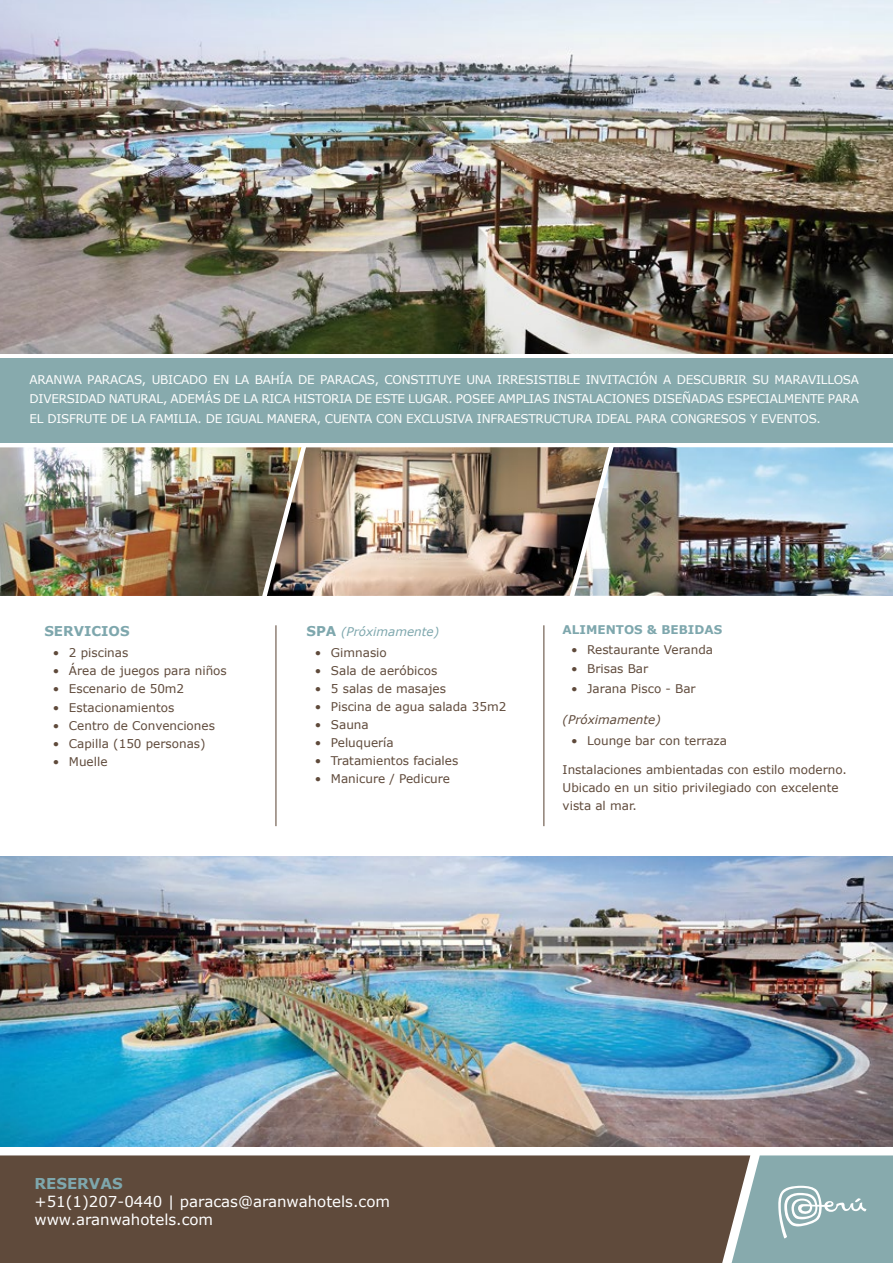
<style>
.page{position:relative;width:893px;height:1263px;background:#fff}
.page>*{position:absolute;margin:0;border:0;box-sizing:border-box;transform-origin:0 0}
.t1{font:15px/18px "Verdana";color:#fff}
.t2{font:700 15px "Verdana";color:#7ea7ad}
.t3{font:700 13.5px "Verdana";color:#7ea7ad}
.t4{font:12px/18px "Verdana";color:#5f4a3b}
.t5{font:12px/19.5px "Verdana";letter-spacing:-.02em;color:#fff;text-align:justify}
.t6{font:italic 12px "Verdana";color:#7ea7ad}
.t7{font:700 12px "Verdana";color:#7ea7ad}
.t8{font:italic 12px "Verdana";color:#5f4a3b}
.s1{font-weight:700;font-style:normal;font-size:13.5px}
</style>
<div class="page">
<img style="left:0;top:447px;width:257px;height:149px">
<img style="left:618px;top:447px;width:275px;height:149px">
<img style="left:310px;top:447px;width:255px;height:149px">
<img style="left:257px;top:447px;width:53px;height:149px">
<img style="left:565px;top:447px;width:53px;height:149px">
<div style="left:0;top:1155px;width:732px;height:108px;background:#5f4a3b"></div>
<svg style="left:732px;top:1155px;width:161px;height:108px;background:#92afb1"></svg>
<img style="left:0;top:0;width:893px;height:353px">
<img style="left:0;top:856px;width:893px;height:290px">
<div style="left:0;top:358px;width:893px;height:85px;background:#87aaad"></div>
<hr style="left:275px;top:625px;width:1px;height:201px;background:#5f4a3b">
<hr style="left:543px;top:625px;width:1px;height:201px;background:#5f4a3b">
<p class="t5" style="left:30px;top:369px;width:831px">ARANWA PARACAS, UBICADO EN LA BAHÍA DE PARACAS, CONSTITUYE UNA IRRESISTIBLE INVITACIÓN A DESCUBRIR SU MARAVILLOSA DIVERSIDAD NATURAL, ADEMÁS DE LA RICA HISTORIA DE ESTE LUGAR. POSEE AMPLIAS INSTALACIONES DISEÑADAS ESPECIALMENTE PARA EL DISFRUTE DE LA FAMILIA. DE IGUAL MANERA, CUENTA CON EXCLUSIVA INFRAESTRUCTURA IDEAL PARA CONGRESOS Y EVENTOS.</p>
<p class="t3" style="left:44px;top:621px;width:87px">SERVICIOS</p>
<p class="t4" style="left:53px;top:643px;width:77px">• 2 piscinas</p>
<p class="t4" style="left:53px;top:661px;width:175px">• Área de juegos para niños</p>
<p class="t4" style="left:53px;top:679px;width:133px">• Escenario de 50m2</p>
<p class="t4" style="left:53px;top:699px;width:123px">• Estacionamientos</p>
<p class="t4" style="left:53px;top:717px;width:164px">• Centro de Convenciones</p>
<p class="t4" style="left:53px;top:735px;width:154px">• Capilla (150 personas)</p>
<p class="t4" style="left:53px;top:753px;width:56px">• Muelle</p>
<p class="t6" style="left:306px;top:623px;width:134px"><span class="s1">SPA</span> (Próximamente)</p>
<p class="t4" style="left:315px;top:643px;width:73px">• Gimnasio</p>
<p class="t4" style="left:315px;top:661px;width:124px">• Sala de aeróbicos</p>
<p class="t4" style="left:315px;top:679px;width:133px">• 5 salas de masajes</p>
<p class="t4" style="left:315px;top:697px;width:193px">• Piscina de agua salada 35m2</p>
<p class="t4" style="left:315px;top:715px;width:55px">• Sauna</p>
<p class="t4" style="left:315px;top:733px;width:80px">• Peluquería</p>
<p class="t4" style="left:315px;top:751px;width:145px">• Tratamientos faciales</p>
<p class="t4" style="left:315px;top:769px;width:137px">• Manicure / Pedicure</p>
<p class="t7" style="left:563px;top:621px;width:161px">ALIMENTOS &amp; BEBIDAS</p>
<p class="t4" style="left:571px;top:640px;width:143px">• Restaurante Veranda</p>
<p class="t4" style="left:571px;top:660px;width:79px">• Brisas Bar</p>
<p class="t4" style="left:571px;top:679px;width:126px">• Jarana Pisco - Bar</p>
<p class="t8" style="left:563px;top:712px;width:100px">(Próximamente)</p>
<p class="t4" style="left:571px;top:732px;width:157px">• Lounge bar con terraza</p>
<p class="t4" style="left:563px;top:760px;width:286px">Instalaciones ambientadas con estilo moderno.<br>Ubicado en un sitio privilegiado con excelente vista al mar.</p>
<p class="t2" style="left:34px;top:1173px;width:90px">RESERVAS</p>
<p class="t1" style="left:34px;top:1192px;width:357px">+51(1)207-0440 | paracas@aranwahotels.com www.aranwahotels.com</p>
</div>
